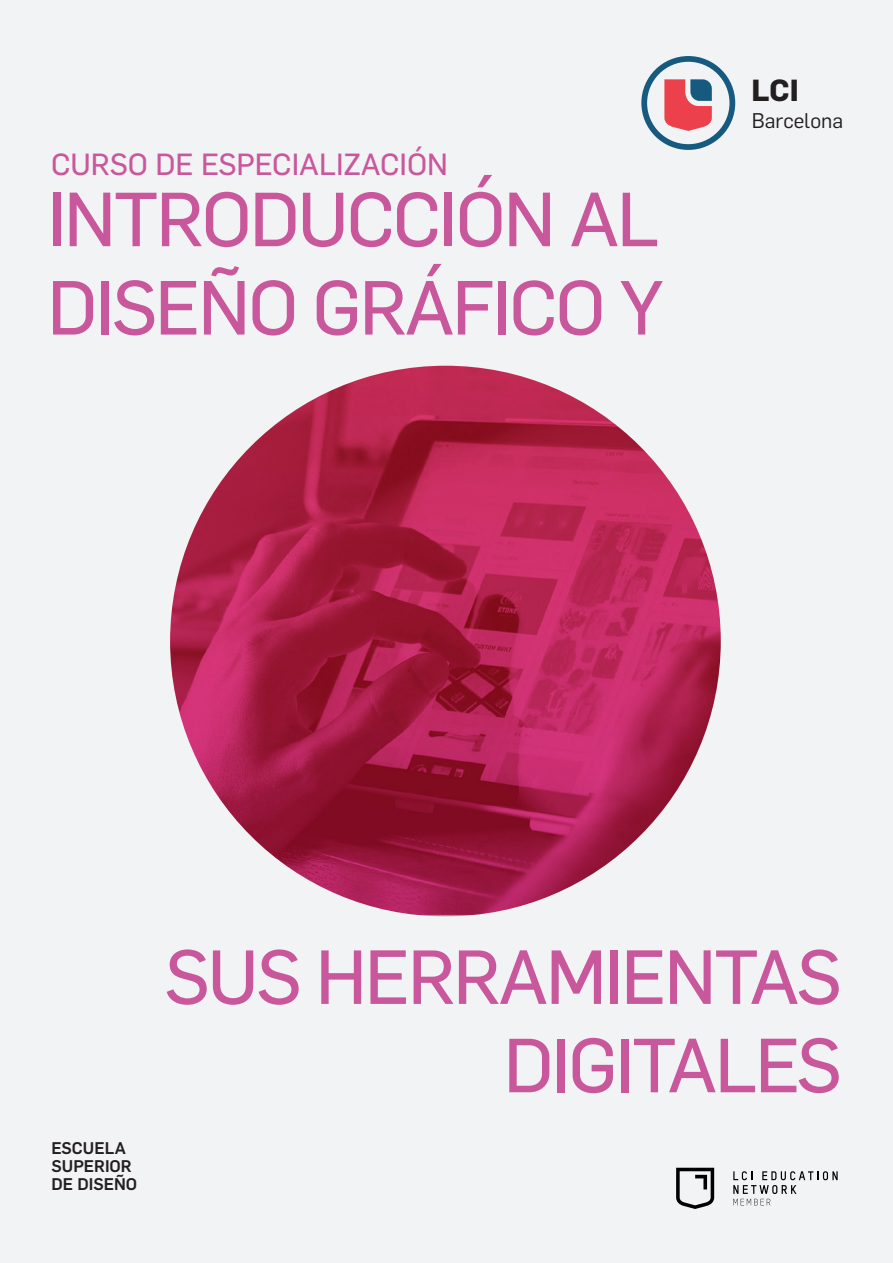
<style>
.page{position:relative;width:893px;height:1263px;background:#f2f3f4}
.page>*{position:absolute;margin:0;border:0;box-sizing:border-box;transform-origin:0 0}
.t1{font:75px/88.3px "Flama Basic";letter-spacing:-.03em;color:#c9579c}
.t2{font:30px "Flama Basic";color:#c9579c}
.t3{font:700 30px "Flama";color:#231f20}
.t4{font:20.85px "Flama";color:#231f20}
.t5{font:500 16.65px "Flama";color:#231f20}
</style>
<div class="page">
<svg style="left:676px;top:1168px;width:38px;height:41px"></svg>
<svg style="left:733px;top:1171px;width:105px;height:34px"></svg>
<svg style="left:641px;top:56px;width:94px;height:94px"></svg>
<img style="left:170px;top:366px;width:551px;height:550px;border-radius:275px">
<p class="t2" style="left:51px;top:143px;width:398px">CURSO DE ESPECIALIZACIÓN</p>
<p class="t1" style="left:47px;top:171px;width:618px">INTRODUCCIÓN AL<br>DISEÑO GRÁFICO Y</p>
<p class="t3" style="left:751px;top:68px;width:49px">LCI</p>
<p class="t4" style="left:752px;top:107px;width:93px">Barcelona</p>
<p class="t5" style="left:52px;top:1136px;width:76px">ESCUELA</p>
<p class="t5" style="left:52px;top:1154px;width:82px">SUPERIOR</p>
<p class="t5" style="left:52px;top:1172px;width:87px">DE DISEÑO</p>
<p class="t1" style="left:164px;top:928px;width:679px;text-align:right">SUS HERRAMIENTAS<br>DIGITALES</p>
</div>
